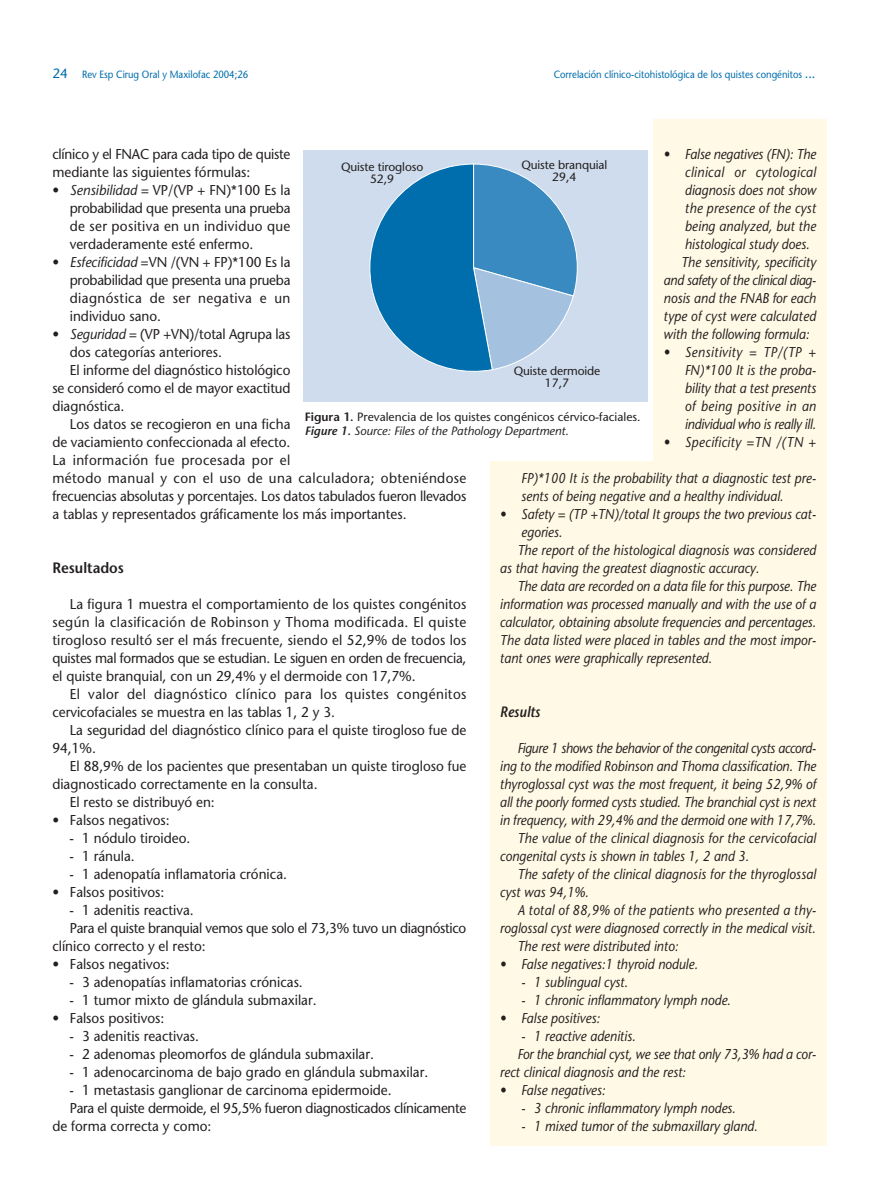
<style>
.page{position:relative;width:890px;height:1195px;background:#fff}
.page>*{position:absolute;margin:0;border:0;box-sizing:border-box;transform-origin:0 0}
.t1{font:600 15px "Stone Sans";color:#231f1f;scale:.95 1}
.t2{font:italic 600 15px "Stone Sans";color:#231f1f;scale:.9 1}
.t3{font:italic 14.25px/18px "Stone Sans";color:#231f1f;scale:.9 1}
.t4{font:14.25px/18px "Stone Sans";color:#231f1f;text-align:justify;scale:.95 1}
.t5{font:14.25px/18px "Stone Sans";letter-spacing:.03em;color:#231f1f;scale:.95 1}
.t6{font:italic 14.25px "Stone Sans";letter-spacing:-.025em;color:#231f1f;scale:.9 1}
.t7{font:14.25px "Stone Sans";letter-spacing:-.025em;color:#231f1f;scale:.95 1}
.t8{font:14.25px "Stone Sans";letter-spacing:-.02em;color:#231f1f;scale:.95 1}
.t9{font:italic 14.25px "Stone Sans";letter-spacing:.03em;color:#231f1f;scale:.9 1}
.t10{font:12px/12px "Stone Sans";color:#231f1f;text-align:center}
.t11{font:10.5px "Stone Sans";color:#006dad;scale:.9 1}
.s1{font-size:13.5px}
.s2{font-style:italic}
.s3{font-weight:600}
.s4{font-weight:600;font-style:italic}
</style>
<div class="page">
<div style="left:653px;top:119px;width:173px;height:346px;background:#fff9e6"></div>
<div style="left:489px;top:461px;width:337px;height:685px;background:#fff9e6"></div>
<div style="left:303px;top:151px;width:344px;height:251px;background:#cedced"></div>
<svg style="left:369px;top:164px;width:208px;height:208px"></svg>
<p class="t11" style="left:52px;top:71px;width:219px"><span class="s1">24</span> Rev Esp Cirug Oral y Maxilofac 2004;26</p>
<p class="t11" style="left:553px;top:71px;width:292px">Correlación clínico-citohistológica de los quistes congénitos <span class="s1">...</span></p>
<p class="t4" style="left:52px;top:146px;width:252px">clínico y el FNAC para cada tipo de quiste mediante las siguientes fórmulas:</p>
<p class="t4" style="left:70px;top:182px;width:234px;text-indent:-17px">• <span class="s2">Sensibilidad</span> = VP/(VP + FN)*100 Es la probabilidad que presenta una prueba de ser positiva en un individuo que verdaderamente esté enfermo.</p>
<p class="t4" style="left:70px;top:254px;width:234px;text-indent:-17px">• <span class="s2">Esfecificidad</span> =VN /(VN + FP)*100 Es la probabilidad que presenta una prueba diagnóstica de ser negativa e un individuo sano.</p>
<p class="t4" style="left:52px;top:326px;width:252px">• <span class="s2">Seguridad</span> = (VP +VN)/total Agrupa las</p>
<p class="t4" style="left:70px;top:344px;width:162px">dos categorías anteriores.</p>
<p class="t4" style="left:70px;top:362px;width:234px">El informe del diagnóstico histológico</p>
<p class="t4" style="left:52px;top:380px;width:252px">se consideró como el de mayor exactitud</p>
<p class="t4" style="left:52px;top:398px;width:77px">diagnóstica.</p>
<p class="t4" style="left:70px;top:416px;width:234px">Los datos se recogieron en una ficha</p>
<p class="t4" style="left:52px;top:434px;width:252px">de vaciamiento confeccionada al efecto.</p>
<p class="t5" style="left:52px;top:452px;width:252px">La información fue procesada por el</p>
<p class="t5" style="left:52px;top:470px;width:437px">método manual y con el uso de una calculadora; obteniéndose</p>
<p class="t4" style="left:52px;top:488px;width:437px">frecuencias absolutas y porcentajes. Los datos tabulados fueron llevados</p>
<p class="t4" style="left:52px;top:506px;width:374px">a tablas y representados gráficamente los más importantes.</p>
<p class="t1" style="left:52px;top:562px;width:77px">Resultados</p>
<p class="t4" style="left:52px;top:596px;width:437px;text-indent:17px">La figura 1 muestra el comportamiento de los quistes congénitos según la clasificación de Robinson y Thoma modificada. El quiste tirogloso resultó ser el más frecuente, siendo el 52,9% de todos los quistes mal formados que se estudian. Le siguen en orden de frecuencia, el quiste branquial, con un 29,4% y el dermoide con 17,7%.</p>
<p class="t5" style="left:52px;top:686px;width:437px;text-indent:17px">El valor del diagnóstico clínico para los quistes congénitos cervicofaciales se muestra en las tablas 1, 2 y 3.</p>
<p class="t4" style="left:52px;top:722px;width:437px;text-indent:17px">La seguridad del diagnóstico clínico para el quiste tirogloso fue de<br>94,1%.</p>
<p class="t4" style="left:70px;top:758px;width:419px">El 88,9% de los pacientes que presentaban un quiste tirogloso fue</p>
<p class="t4" style="left:52px;top:776px;width:280px">diagnosticado correctamente en la consulta.</p>
<p class="t4" style="left:70px;top:794px;width:154px">El resto se distribuyó en:</p>
<p class="t4" style="left:52px;top:812px;width:125px">• Falsos negativos:</p>
<p class="t4" style="left:69px;top:830px;width:129px">- 1 nódulo tiroideo.</p>
<p class="t4" style="left:69px;top:848px;width:70px">- 1 ránula.</p>
<p class="t4" style="left:69px;top:866px;width:230px">- 1 adenopatía inflamatoria crónica.</p>
<p class="t4" style="left:52px;top:884px;width:119px">• Falsos positivos:</p>
<p class="t4" style="left:69px;top:902px;width:132px">- 1 adenitis reactiva.</p>
<p class="t8" style="left:70px;top:922px;width:419px">Para el quiste branquial vemos que solo el 73,3% tuvo un diagnóstico</p>
<p class="t4" style="left:52px;top:938px;width:163px">clínico correcto y el resto:</p>
<p class="t4" style="left:52px;top:956px;width:125px">• Falsos negativos:</p>
<p class="t4" style="left:69px;top:974px;width:247px">- 3 adenopatías inflamatorias crónicas.</p>
<p class="t4" style="left:69px;top:992px;width:262px">- 1 tumor mixto de glándula submaxilar.</p>
<p class="t4" style="left:52px;top:1010px;width:119px">• Falsos positivos:</p>
<p class="t4" style="left:69px;top:1028px;width:138px">- 3 adenitis reactivas.</p>
<p class="t4" style="left:69px;top:1046px;width:322px">- 2 adenomas pleomorfos de glándula submaxilar.</p>
<p class="t4" style="left:69px;top:1064px;width:379px">- 1 adenocarcinoma de bajo grado en glándula submaxilar.</p>
<p class="t4" style="left:69px;top:1082px;width:340px">- 1 metastasis ganglionar de carcinoma epidermoide.</p>
<p class="t7" style="left:70px;top:1102px;width:419px">Para el quiste dermoide, el 95,5% fueron diagnosticados clínicamente</p>
<p class="t4" style="left:52px;top:1118px;width:169px">de forma correcta y como:</p>
<p class="t3" style="left:663px;top:146px;width:171px">• False negatives (FN): The</p>
<p class="t9" style="left:684px;top:166px;width:147px">clinical or cytological</p>
<p class="t3" style="left:684px;top:182px;width:147px">diagnosis does not show</p>
<p class="t3" style="left:684px;top:200px;width:147px">the presence of the cyst</p>
<p class="t3" style="left:684px;top:218px;width:147px">being analyzed, but the</p>
<p class="t3" style="left:684px;top:236px;width:140px">histological study does.</p>
<p class="t3" style="left:680px;top:254px;width:151px">The sensitivity, specificity</p>
<p class="t6" style="left:663px;top:274px;width:171px">and safety of the clinical diag-</p>
<p class="t3" style="left:663px;top:290px;width:171px">nosis and the FNAB for each</p>
<p class="t3" style="left:663px;top:308px;width:171px">type of cyst were calculated</p>
<p class="t3" style="left:663px;top:326px;width:163px">with the following formula:</p>
<p class="t3" style="left:684px;top:344px;width:147px;text-align:justify;text-indent:-21px">• Sensitivity = TP/(TP + FN)*100 It is the proba&shy;bility that a test presents of being positive in an individual who is really ill.</p>
<p class="t9" style="left:663px;top:436px;width:171px">• Specificity =TN /(TN +</p>
<p class="t10" style="left:521px;top:160px;width:87px">Quiste branquial<br>29,4</p>
<p class="t10" style="left:341px;top:162px;width:84px">Quiste tirogloso<br>52,9</p>
<p class="t10" style="left:513px;top:366px;width:88px">Quiste dermoide<br>17,7</p>
<p class="t10" style="left:304px;top:411px;width:337px;line-height:14.2px;text-align:left"><span class="s3">Figura 1.</span> Prevalencia de los quistes congénicos cérvico-faciales.<br><span class="s4">Figure 1.</span> <span class="s2">Source: Files of the Pathology Department.</span></p>
<p class="t3" style="left:521px;top:470px;width:329px">FP)*100 It is the probability that a diagnostic test pre&shy;sents of being negative and a healthy individual.</p>
<p class="t3" style="left:499px;top:506px;width:352px">• Safety = (TP +TN)/total It groups the two previous cat-</p>
<p class="t3" style="left:521px;top:524px;width:47px">egories.</p>
<p class="t3" style="left:517px;top:542px;width:333px">The report of the histological diagnosis was considered</p>
<p class="t3" style="left:499px;top:560px;width:290px">as that having the greatest diagnostic accuracy.</p>
<p class="t3" style="left:517px;top:578px;width:333px">The data are recorded on a data file for this purpose. The</p>
<p class="t3" style="left:499px;top:596px;width:352px">information was processed manually and with the use of a</p>
<p class="t3" style="left:499px;top:614px;width:352px">calculator, obtaining absolute frequencies and percentages.</p>
<p class="t3" style="left:499px;top:632px;width:352px">The data listed were placed in tables and the most impor-</p>
<p class="t3" style="left:499px;top:650px;width:237px">tant ones were graphically represented.</p>
<p class="t2" style="left:499px;top:706px;width:46px">Results</p>
<p class="t6" style="left:517px;top:742px;width:333px">Figure 1 shows the behavior of the congenital cysts accord-</p>
<p class="t3" style="left:499px;top:758px;width:353px">ing to the modified Robinson and Thoma classification. The</p>
<p class="t3" style="left:499px;top:776px;width:353px">thyroglossal cyst was the most frequent, it being 52,9% of</p>
<p class="t3" style="left:499px;top:794px;width:352px">all the poorly formed cysts studied. The branchial cyst is next</p>
<p class="t3" style="left:499px;top:812px;width:353px">in frequency, with 29,4% and the dermoid one with 17,7%.</p>
<p class="t3" style="left:517px;top:830px;width:333px">The value of the clinical diagnosis for the cervicofacial</p>
<p class="t3" style="left:499px;top:848px;width:278px">congenital cysts is shown in tables 1, 2 and 3.</p>
<p class="t3" style="left:517px;top:866px;width:333px">The safety of the clinical diagnosis for the thyroglossal</p>
<p class="t3" style="left:499px;top:884px;width:100px">cyst was 94,1%.</p>
<p class="t3" style="left:517px;top:902px;width:333px">A total of 88,9% of the patients who presented a thy-</p>
<p class="t3" style="left:499px;top:920px;width:352px">roglossal cyst were diagnosed correctly in the medical visit.</p>
<p class="t3" style="left:517px;top:938px;width:180px">The rest were distributed into:</p>
<p class="t3" style="left:499px;top:956px;width:221px">• False negatives:1 thyroid nodule.</p>
<p class="t3" style="left:521px;top:974px;width:120px">- 1 sublingual cyst.</p>
<p class="t3" style="left:521px;top:992px;width:234px">- 1 chronic inflammatory lymph node.</p>
<p class="t3" style="left:499px;top:1010px;width:113px">• False positives:</p>
<p class="t3" style="left:521px;top:1028px;width:129px">- 1 reactive adenitis.</p>
<p class="t3" style="left:517px;top:1046px;width:333px">For the branchial cyst, we see that only 73,3% had a cor-</p>
<p class="t3" style="left:499px;top:1064px;width:208px">rect clinical diagnosis and the rest:</p>
<p class="t3" style="left:499px;top:1082px;width:119px">• False negatives:</p>
<p class="t3" style="left:521px;top:1100px;width:240px">- 3 chronic inflammatory lymph nodes.</p>
<p class="t3" style="left:521px;top:1118px;width:264px">- 1 mixed tumor of the submaxillary gland.</p>
</div>
